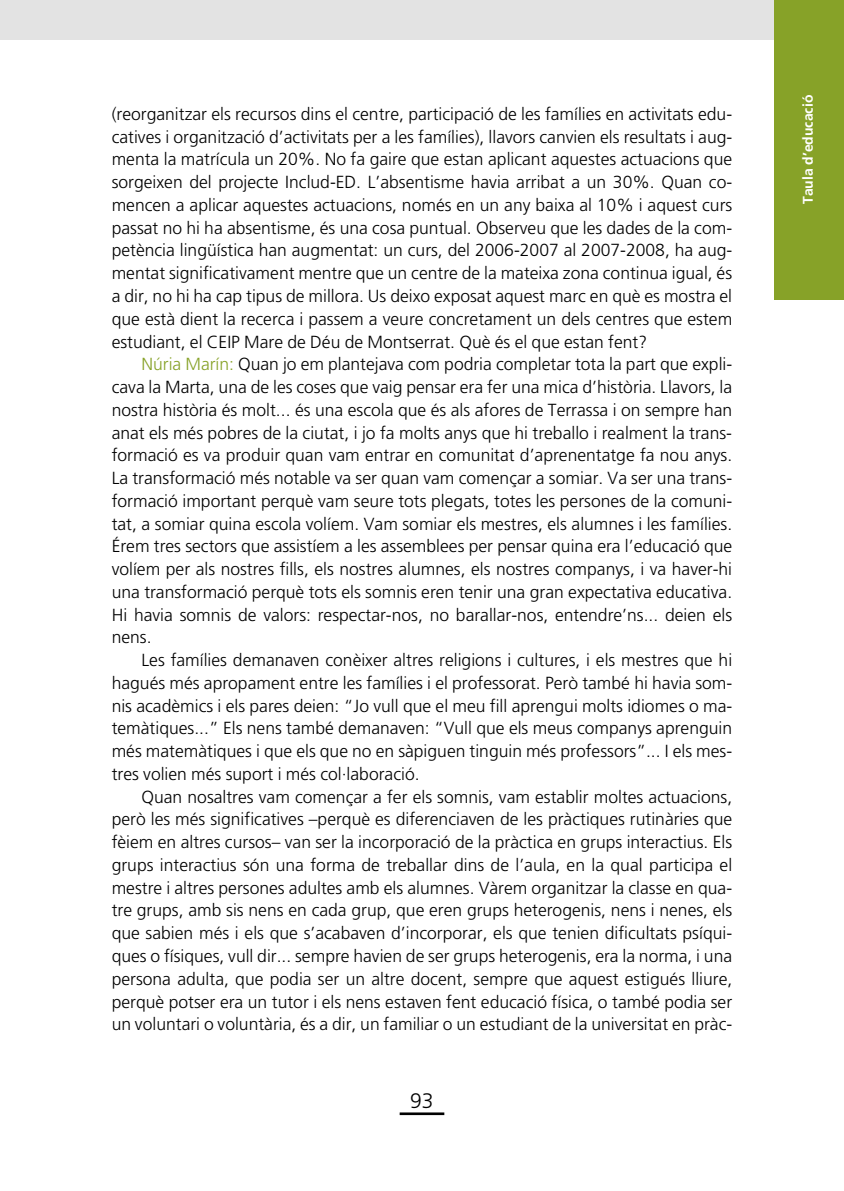
<style>
.page{position:relative;width:844px;height:1191px;background:#fff}
.page>*{position:absolute;margin:0;border:0;box-sizing:border-box;transform-origin:0 0}
.t1{font:300 21px "Frutiger LT Std";color:#000}
.t2{font:300 17.5px/22.8px "Frutiger LT Std";color:#000;text-align:justify}
.t3{font:700 14px "Frutiger LT Std";color:#fff}
.s1{color:#87a228}
</style>
<div class="page">
<hr style="left:399px;top:1112px;width:45px;height:3px;background:#000">
<div style="left:0;top:0;width:843px;height:40px;background:#e3e3e3"></div>
<div style="left:774px;top:0;width:69px;height:299px;background:#87a228"></div>
<p class="t2" style="left:112px;top:103px;width:622px">(reorganitzar els recursos dins el centre, participació de les famílies en activitats edu&shy;catives i organització d’activitats per a les famílies), llavors canvien els resultats i aug&shy;menta la matrícula un 20%. No fa gaire que estan aplicant aquestes actuacions que sorgeixen del projecte Includ-ED. L’absentisme havia arribat a un 30%. Quan co&shy;mencen a aplicar aquestes actuacions, només en un any baixa al 10% i aquest curs passat no hi ha absentisme, és una cosa puntual. Observeu que les dades de la com&shy;petència lingüística han augmentat: un curs, del 2006-2007 al 2007-2008, ha aug&shy;mentat significativament mentre que un centre de la mateixa zona continua igual, és a dir, no hi ha cap tipus de millora. Us deixo exposat aquest marc en què es mostra el que està dient la recerca i passem a veure concretament un dels centres que estem estudiant, el CEIP Mare de Déu de Montserrat. Què és el que estan fent?</p>
<p class="t2" style="left:112px;top:353px;width:622px;text-indent:30px"><span class="s1">Núria Marín:</span> Quan jo em plantejava com podria completar tota la part que expli&shy;cava la Marta, una de les coses que vaig pensar era fer una mica d’història. Llavors, la nostra història és molt... és una escola que és als afores de Terrassa i on sempre han anat els més pobres de la ciutat, i jo fa molts anys que hi treballo i realment la trans&shy;formació es va produir quan vam entrar en comunitat d’aprenentatge fa nou anys.<br>La transformació més notable va ser quan vam començar a somiar. Va ser una trans&shy;formació important perquè vam seure tots plegats, totes les persones de la comuni&shy;tat, a somiar quina escola volíem. Vam somiar els mestres, els alumnes i les famílies.<br>Érem tres sectors que assistíem a les assemblees per pensar quina era l’educació que volíem per als nostres fills, els nostres alumnes, els nostres companys, i va haver-hi una transformació perquè tots els somnis eren tenir una gran expectativa educativa.<br>Hi havia somnis de valors: respectar-nos, no barallar-nos, entendre’ns... deien els nens.</p>
<p class="t2" style="left:112px;top:649px;width:622px;text-indent:30px">Les famílies demanaven conèixer altres religions i cultures, i els mestres que hi hagués més apropament entre les famílies i el professorat. Però també hi havia som&shy;nis acadèmics i els pares deien: “Jo vull que el meu fill aprengui molts idiomes o ma&shy;temàtiques...” Els nens també demanaven: “Vull que els meus companys aprenguin més matemàtiques i que els que no en sàpiguen tinguin més professors”... I els mes&shy;tres volien més suport i més col·laboració.</p>
<p class="t2" style="left:112px;top:785px;width:622px;text-indent:30px">Quan nosaltres vam començar a fer els somnis, vam establir moltes actuacions, però les més significatives –perquè es diferenciaven de les pràctiques rutinàries que fèiem en altres cursos– van ser la incorporació de la pràctica en grups interactius. Els grups interactius són una forma de treballar dins de l’aula, en la qual participa el mestre i altres persones adultes amb els alumnes. Vàrem organitzar la classe en qua&shy;tre grups, amb sis nens en cada grup, que eren grups heterogenis, nens i nenes, els que sabien més i els que s’acabaven d’incorporar, els que tenien dificultats psíqui&shy;ques o físiques, vull dir... sempre havien de ser grups heterogenis, era la norma, i una persona adulta, que podia ser un altre docent, sempre que aquest estigués lliure, perquè potser era un tutor i els nens estaven fent educació física, o també podia ser un voluntari o voluntària, és a dir, un familiar o un estudiant de la universitat en pràc-</p>
<p class="t1" style="left:410px;top:1088px;width:25px">93</p>
<p class="t3" style="left:799px;top:204px;width:111px;rotate:-90deg">Taula d’educació</p>
</div>
